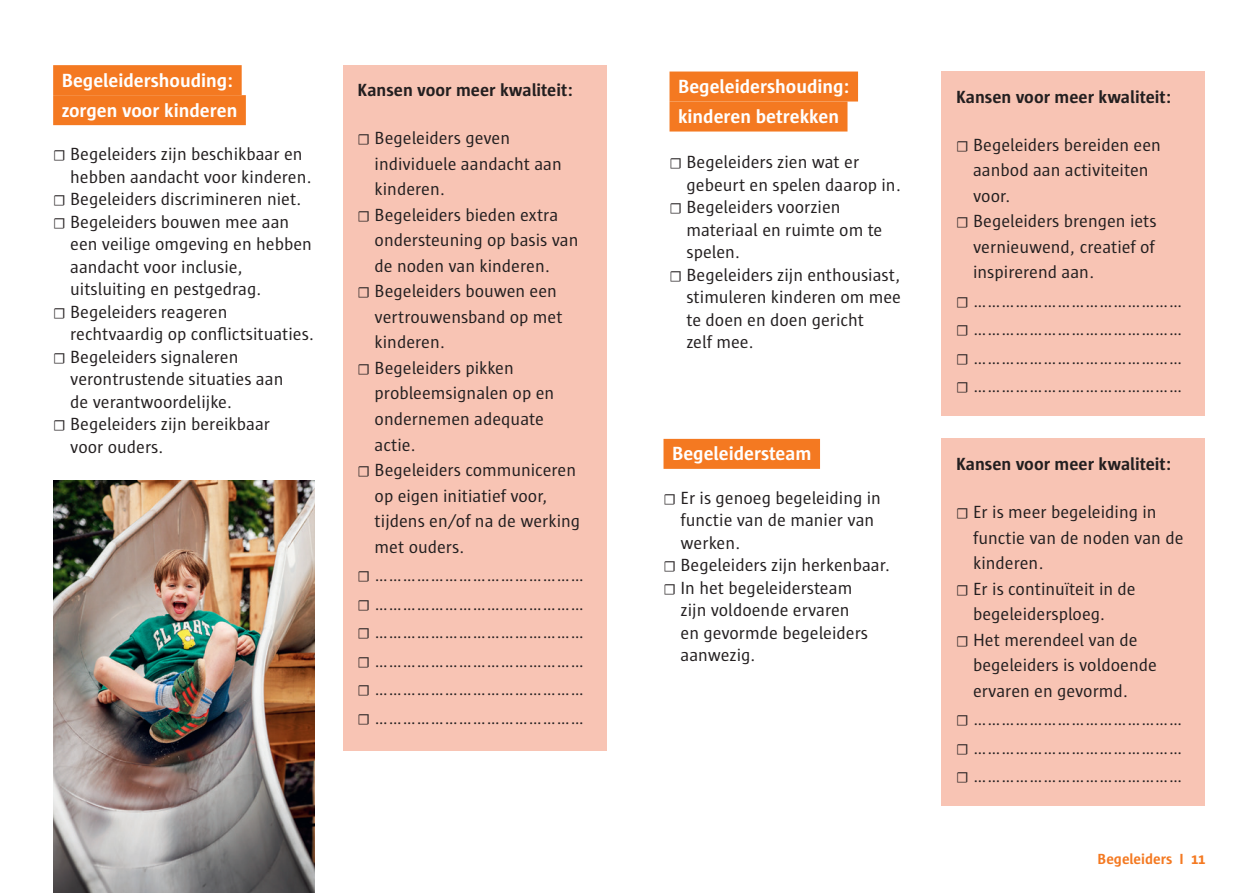
<style>
.page{position:relative;width:1259px;height:893px;background:#fff}
.page>*{position:absolute;margin:0;border:0;box-sizing:border-box;transform-origin:0 0}
.t1{font:700 19.5px/30px "Sun Antwerpen";color:#fff}
.t2{font:18px/28.5px "Sun Antwerpen";color:#231f20;text-align:justify}
.t3{font:700 18px "Sun Antwerpen";color:#231f20}
.t4{font:700 15px "Sun Antwerpen";color:#f47921}
.s1{font-family:"Minion Pro";font-size:15px}
</style>
<div class="page">
<div style="left:343px;top:65px;width:264px;height:685px;background:#f8c4b4"></div>
<div style="left:53px;top:65px;width:189px;height:30px;background:#f47921"></div>
<div style="left:53px;top:95px;width:193px;height:30px;background:#f47921"></div>
<img style="left:53px;top:480px;width:262px;height:413px">
<div style="left:941px;top:71px;width:264px;height:345px;background:#f8c4b4"></div>
<div style="left:669px;top:72px;width:189px;height:30px;background:#f47921"></div>
<div style="left:669px;top:102px;width:178px;height:30px;background:#f47921"></div>
<div style="left:941px;top:439px;width:264px;height:367px;background:#f8c4b4"></div>
<div style="left:663px;top:439px;width:157px;height:30px;background:#f47921"></div>
<p class="t1" style="left:62px;top:65px;width:177px">Begeleidershouding: zorgen voor kinderen</p>
<p class="t2" style="left:53px;top:140px;width:251px"><span class="s1">☐</span> Begeleiders zijn beschikbaar en</p>
<p class="t2" style="left:70px;top:162px;width:243px">hebben aandacht voor kinderen.</p>
<p class="t2" style="left:53px;top:185px;width:250px"><span class="s1">☐</span> Begeleiders discrimineren niet.</p>
<p class="t2" style="left:53px;top:207px;width:238px"><span class="s1">☐</span> Begeleiders bouwen mee aan</p>
<p class="t2" style="left:70px;top:230px;width:243px">een veilige omgeving en hebben</p>
<p class="t2" style="left:70px;top:252px;width:174px">aandacht voor inclusie,</p>
<p class="t2" style="left:70px;top:275px;width:193px">uitsluiting en pestgedrag.</p>
<p class="t2" style="left:53px;top:297px;width:176px"><span class="s1">☐</span> Begeleiders reageren</p>
<p class="t2" style="left:70px;top:320px;width:245px">rechtvaardig op conflictsituaties.</p>
<p class="t2" style="left:53px;top:342px;width:187px"><span class="s1">☐</span> Begeleiders signaleren</p>
<p class="t2" style="left:70px;top:365px;width:215px">verontrustende situaties aan</p>
<p class="t2" style="left:70px;top:387px;width:163px">de verantwoordelijke.</p>
<p class="t2" style="left:53px;top:410px;width:219px"><span class="s1">☐</span> Begeleiders zijn bereikbaar</p>
<p class="t2" style="left:70px;top:432px;width:95px">voor ouders.</p>
<p class="t3" style="left:357px;top:80px;width:217px">Kansen voor meer kwaliteit:</p>
<p class="t2" style="left:357px;top:124px;width:154px"><span class="s1">☐</span> Begeleiders geven</p>
<p class="t2" style="left:375px;top:149px;width:189px">individuele aandacht aan</p>
<p class="t2" style="left:375px;top:175px;width:72px">kinderen.</p>
<p class="t2" style="left:357px;top:200px;width:202px"><span class="s1">☐</span> Begeleiders bieden extra</p>
<p class="t2" style="left:375px;top:226px;width:205px">ondersteuning op basis van</p>
<p class="t2" style="left:375px;top:251px;width:177px">de noden van kinderen.</p>
<p class="t2" style="left:357px;top:277px;width:201px"><span class="s1">☐</span> Begeleiders bouwen een</p>
<p class="t2" style="left:375px;top:302px;width:189px">vertrouwensband op met</p>
<p class="t2" style="left:375px;top:328px;width:72px">kinderen.</p>
<p class="t2" style="left:357px;top:353px;width:158px"><span class="s1">☐</span> Begeleiders pikken</p>
<p class="t2" style="left:375px;top:379px;width:181px">probleemsignalen op en</p>
<p class="t2" style="left:375px;top:404px;width:171px">ondernemen adequate</p>
<p class="t2" style="left:375px;top:430px;width:43px">actie.</p>
<p class="t2" style="left:357px;top:455px;width:220px"><span class="s1">☐</span> Begeleiders communiceren</p>
<p class="t2" style="left:375px;top:481px;width:175px">op eigen initiatief voor,</p>
<p class="t2" style="left:375px;top:506px;width:207px">tijdens en/of na de werking</p>
<p class="t2" style="left:375px;top:532px;width:91px">met ouders.</p>
<p class="t2" style="left:357px;top:560px;width:228px"><span class="s1">☐</span> ............................................. <span class="s1">☐</span> ............................................. <span class="s1">☐</span> ............................................. <span class="s1">☐</span> ............................................. <span class="s1">☐</span> ............................................. <span class="s1">☐</span> .............................................</p>
<p class="t1" style="left:678px;top:71px;width:173px">Begeleidershouding: kinderen betrekken</p>
<p class="t2" style="left:669px;top:147px;width:191px"><span class="s1">☐</span> Begeleiders zien wat er</p>
<p class="t2" style="left:686px;top:170px;width:216px">gebeurt en spelen daarop in.</p>
<p class="t2" style="left:669px;top:192px;width:172px"><span class="s1">☐</span> Begeleiders voorzien</p>
<p class="t2" style="left:686px;top:215px;width:197px">materiaal en ruimte om te</p>
<p class="t2" style="left:686px;top:237px;width:55px">spelen.</p>
<p class="t2" style="left:669px;top:260px;width:232px"><span class="s1">☐</span> Begeleiders zijn enthousiast,</p>
<p class="t2" style="left:686px;top:282px;width:216px">stimuleren kinderen om mee</p>
<p class="t2" style="left:686px;top:305px;width:179px">te doen en doen gericht</p>
<p class="t2" style="left:686px;top:327px;width:69px">zelf mee.</p>
<p class="t1" style="left:672px;top:439px;width:141px">Begeleidersteam</p>
<p class="t2" style="left:663px;top:483px;width:219px"><span class="s1">☐</span> Er is genoeg begeleiding in</p>
<p class="t2" style="left:680px;top:506px;width:195px">functie van de manier van</p>
<p class="t2" style="left:680px;top:528px;width:61px">werken.</p>
<p class="t2" style="left:663px;top:551px;width:228px"><span class="s1">☐</span> Begeleiders zijn herkenbaar.</p>
<p class="t2" style="left:663px;top:573px;width:190px"><span class="s1">☐</span> In het begeleidersteam</p>
<p class="t2" style="left:680px;top:596px;width:171px">zijn voldoende ervaren</p>
<p class="t2" style="left:680px;top:618px;width:189px">en gevormde begeleiders</p>
<p class="t2" style="left:680px;top:641px;width:76px">aanwezig.</p>
<p class="t3" style="left:956px;top:87px;width:217px">Kansen voor meer kwaliteit:</p>
<p class="t2" style="left:956px;top:130px;width:206px"><span class="s1">☐</span> Begeleiders bereiden een</p>
<p class="t2" style="left:973px;top:156px;width:177px">aanbod aan activiteiten</p>
<p class="t2" style="left:973px;top:181px;width:39px">voor.</p>
<p class="t2" style="left:956px;top:207px;width:202px"><span class="s1">☐</span> Begeleiders brengen iets</p>
<p class="t2" style="left:973px;top:232px;width:183px">vernieuwend, creatief of</p>
<p class="t2" style="left:973px;top:258px;width:123px">inspirerend aan.</p>
<p class="t2" style="left:956px;top:286px;width:228px"><span class="s1">☐</span> ............................................. <span class="s1">☐</span> ............................................. <span class="s1">☐</span> ............................................. <span class="s1">☐</span> .............................................</p>
<p class="t3" style="left:956px;top:454px;width:217px">Kansen voor meer kwaliteit:</p>
<p class="t2" style="left:956px;top:498px;width:202px"><span class="s1">☐</span> Er is meer begeleiding in</p>
<p class="t2" style="left:973px;top:523px;width:212px">functie van de noden van de</p>
<p class="t2" style="left:973px;top:549px;width:72px">kinderen.</p>
<p class="t2" style="left:956px;top:574px;width:181px"><span class="s1">☐</span> Er is continuïteit in de</p>
<p class="t2" style="left:973px;top:600px;width:134px">begeleidersploeg.</p>
<p class="t2" style="left:956px;top:625px;width:183px"><span class="s1">☐</span> Het merendeel van de</p>
<p class="t2" style="left:973px;top:651px;width:185px">begeleiders is voldoende</p>
<p class="t2" style="left:973px;top:676px;width:157px">ervaren en gevormd.</p>
<p class="t2" style="left:956px;top:705px;width:228px"><span class="s1">☐</span> ............................................. <span class="s1">☐</span> ............................................. <span class="s1">☐</span> .............................................</p>
<p class="t4" style="left:1097px;top:850px;width:110px">Begeleiders I 11</p>
</div>
